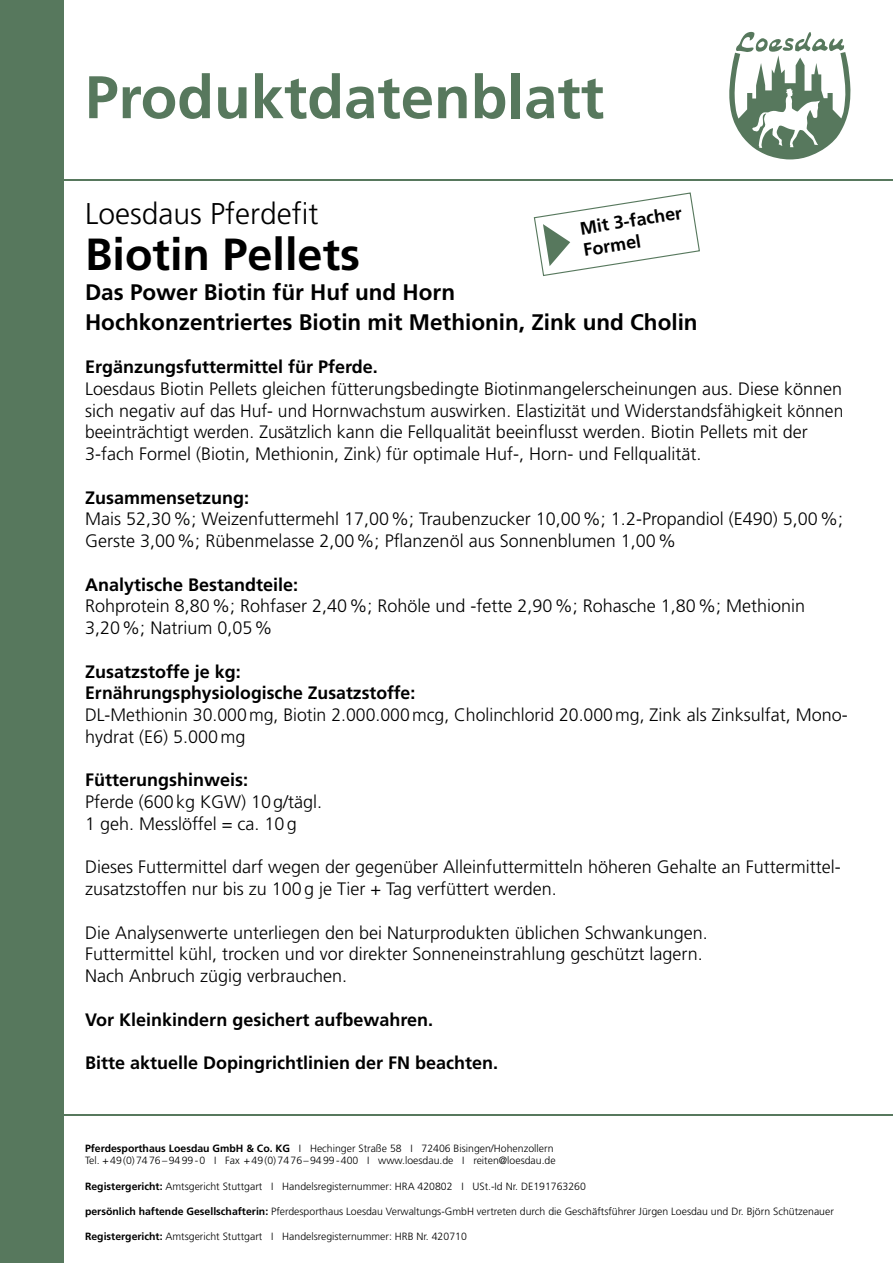
<style>
.page{position:relative;width:893px;height:1263px;background:#fff}
.page>*{position:absolute;margin:0;border:0;box-sizing:border-box;transform-origin:0 0}
.t1{font:700 60px "Frutiger LT Std";color:#57785d}
.t2{font:700 45px "Frutiger LT Std";color:#000}
.t3{font:300 30px "Frutiger LT Std";color:#000}
.t4{font:700 22.5px/30px "Frutiger LT Std";color:#000}
.t5{font:300 18px/21.8px "Frutiger LT Std";color:#000}
.t6{font:700 18px/21.8px "Frutiger LT Std";color:#000}
.t7{font:300 10.5px/12.6px "Frutiger LT Std";color:#000}
.s1{font-weight:700}
</style>
<div class="page">
<svg style="left:729px;top:31px;width:122px;height:128px"></svg>
<hr style="left:0;top:180px;width:893px;height:1px;background:#57785d">
<svg style="left:533px;top:192px;width:167px;height:84px"></svg>
<hr style="left:0;top:1114px;width:893px;height:1px;background:#57785d">
<div style="left:0;top:0;width:64px;height:1263px;background:#57785d"></div>
<h1 class="t1" style="left:85px;top:62px;width:521px">Produktdatenblatt</h1>
<h3 class="t3" style="left:85px;top:197px;width:235px">Loesdaus Pferdefit</h3>
<h2 class="t2" style="left:85px;top:227px;width:277px">Biotin Pellets</h2>
<p class="t4" style="left:85px;top:277px;width:614px">Das Power Biotin für Huf und Horn<br>Hochkonzentriertes Biotin mit Methionin, Zink und Cholin</p>
<p class="t6" style="left:85px;top:356px;width:294px">Ergänzungsfuttermittel für Pferde.</p>
<p class="t5" style="left:85px;top:378px;width:760px">Loesdaus Biotin Pellets gleichen fütterungsbedingte Biotinmangelerscheinungen aus. Diese können sich negativ auf das Huf- und Hornwachstum auswirken. Elastizität und Widerstandsfähigkeit können beeinträchtigt werden. Zusätzlich kann die Fellqualität beeinflusst werden. Biotin Pellets mit der 3-fach Formel (Biotin, Methionin, Zink) für optimale Huf-, Horn- und Fellqualität.</p>
<p class="t6" style="left:85px;top:486px;width:166px">Zusammensetzung:</p>
<p class="t5" style="left:85px;top:508px;width:759px">Mais 52,30%; Weizenfuttermehl 17,00%; Traubenzucker 10,00%; 1.2-Propandiol (E490) 5,00%;<br>Gerste 3,00%; Rübenmelasse 2,00%; Pflanzenöl aus Sonnenblumen 1,00%</p>
<p class="t6" style="left:85px;top:573px;width:215px">Analytische Bestandteile:</p>
<p class="t5" style="left:85px;top:595px;width:721px">Rohprotein 8,80%; Rohfaser 2,40%; Rohöle und -fette 2,90%; Rohasche 1,80%; Methionin<br>3,20%; Natrium 0,05%</p>
<p class="t6" style="left:85px;top:660px;width:332px">Zusatzstoffe je kg:<br>Ernährungsphysiologische Zusatzstoffe:</p>
<p class="t5" style="left:85px;top:704px;width:764px">DL-Methionin 30.000mg, Biotin 2.000.000mcg, Cholinchlorid 20.000mg, Zink als Zinksulfat, Mono&shy;hydrat (E6) 5.000mg</p>
<p class="t6" style="left:85px;top:769px;width:165px">Fütterungshinweis:</p>
<p class="t5" style="left:85px;top:791px;width:239px">Pferde (600kg KGW) 10g/tägl.<br>1 geh. Messlöffel = ca. 10g</p>
<p class="t5" style="left:85px;top:856px;width:757px">Dieses Futtermittel darf wegen der gegenüber Alleinfuttermitteln höheren Gehalte an Futtermittel&shy;zusatzstoffen nur bis zu 100g je Tier + Tag verfüttert werden.</p>
<p class="t5" style="left:85px;top:922px;width:624px">Die Analysenwerte unterliegen den bei Naturprodukten üblichen Schwankungen.<br>Futtermittel kühl, trocken und vor direkter Sonneneinstrahlung geschützt lagern.<br>Nach Anbruch zügig verbrauchen.</p>
<p class="t6" style="left:85px;top:1008px;width:350px">Vor Kleinkindern gesichert aufbewahren.</p>
<p class="t6" style="left:85px;top:1052px;width:415px">Bitte aktuelle Dopingrichtlinien der FN beachten.</p>
<p class="t6" style="left:578px;top:218px;width:105px;rotate:-9deg">Mit 3-facher<br>Formel</p>
<p class="t7" style="left:85px;top:1142px;width:472px"><span class="s1">Pferdesporthaus Loesdau GmbH &amp; Co. KG</span> I Hechinger Straße 58 I 72406 Bisingen/Hohenzollern<br>Tel. +49(0)7476–9499-0 I Fax +49(0)7476–9499-400 I www.loesdau.de I reiten@loesdau.de</p>
<p class="t7" style="left:85px;top:1180px;width:502px"><span class="s1">Registergericht:</span> Amtsgericht Stuttgart I Handelsregisternummer: HRA 420802 I USt.-Id Nr. DE191763260</p>
<p class="t7" style="left:85px;top:1205px;width:750px"><span class="s1">persönlich haftende Gesellschafterin:</span> Pferdesporthaus Loesdau Verwaltungs-GmbH vertreten durch die Geschäftsführer Jürgen Loesdau und Dr. Björn Schützenauer</p>
<p class="t7" style="left:85px;top:1230px;width:383px"><span class="s1">Registergericht:</span> Amtsgericht Stuttgart I Handelsregisternummer: HRB Nr. 420710</p>
</div>
